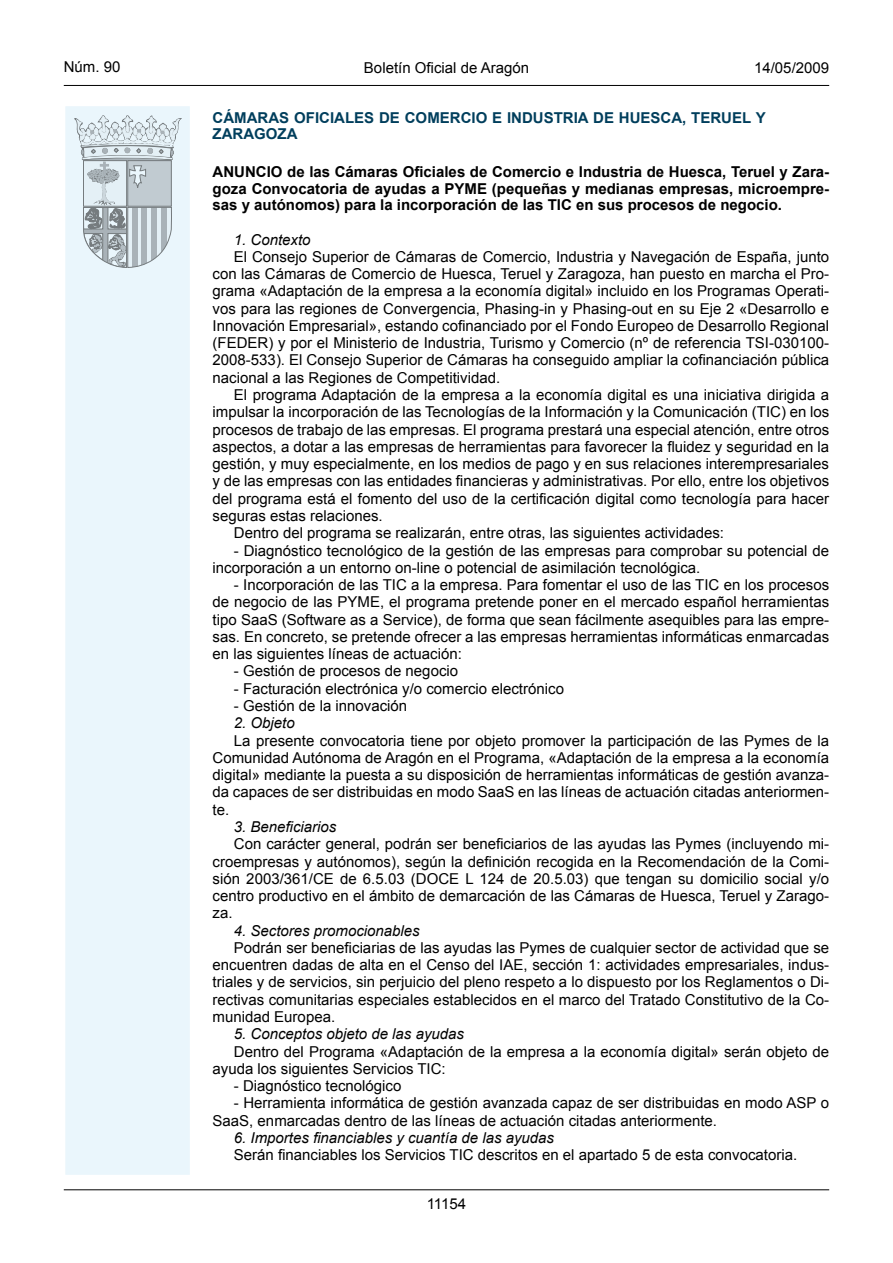
<style>
.page{position:relative;width:893px;height:1263px;background:#fff}
.page>*{position:absolute;margin:0;border:0;box-sizing:border-box;transform-origin:0 0}
.inicio_de_parrafo{font:15px/17.2px "Arial";color:#000;text-align:justify}
.Titulo_text{font:700 15px/16.5px "Arial";color:#000;text-align:justify}
.inicio_de_parrafo-2{font:italic 15px "Arial";color:#000}
.emisor_text{font:700 15px/16.5px "Arial";color:#003e5c}
.estilo_head-c{font:15px "Arial";color:#000}
.estilo_head-d{font:15px "Arial";color:#000}
.estilo_head-i{font:15px "Arial";color:#000}
.numero_pagina{font:15px "Arial";letter-spacing:-.035em;color:#000}
</style>
<div class="page">
<hr style="left:64px;top:85px;width:765px;height:1px;background:#000">
<div style="left:64px;top:105px;width:127px;height:1071px;background:#eaf6fc;border:2px solid #fff"></div>
<svg style="left:75px;top:115px;width:106px;height:153px"></svg>
<hr style="left:64px;top:1189px;width:765px;height:1px;background:#000">
<p class="estilo_head-i" style="left:64px;top:57px;width:58px">Núm. 90</p>
<p class="estilo_head-c" style="left:364px;top:57px;width:167px">Boletín Oficial de Aragón</p>
<p class="estilo_head-d" style="left:754px;top:57px;width:77px">14/05/2009</p>
<p class="emisor_text" style="left:213px;top:110px;width:555px">CÁMARAS OFICIALES DE COMERCIO E INDUSTRIA DE HUESCA, TERUEL Y<br>ZARAGOZA</p>
<p class="Titulo_text" style="left:213px;top:164px;width:618px">ANUNCIO de las Cámaras Oficiales de Comercio e Industria de Huesca, Teruel y Zara&shy;goza Convocatoria de ayudas a PYME (pequeñas y medianas empresas, microempre&shy;sas y autónomos) para la incorporación de las TIC en sus procesos de negocio.</p>
<p class="inicio_de_parrafo-2" style="left:234px;top:230px;width:78px">1. Contexto</p>
<p class="inicio_de_parrafo" style="left:213px;top:248px;width:618px;text-indent:21px">El Consejo Superior de Cámaras de Comercio, Industria y Navegación de España, junto con las Cámaras de Comercio de Huesca, Teruel y Zaragoza, han puesto en marcha el Pro&shy;grama «Adaptación de la empresa a la economía digital» incluido en los Programas Operati&shy;vos para las regiones de Convergencia, Phasing-in y Phasing-out en su Eje 2 «Desarrollo e Innovación Empresarial», estando cofinanciado por el Fondo Europeo de Desarrollo Regional (FEDER) y por el Ministerio de Industria, Turismo y Comercio (nº de referencia TSI-030100- 2008-533). El Consejo Superior de Cámaras ha conseguido ampliar la cofinanciación pública nacional a las Regiones de Competitividad.</p>
<p class="inicio_de_parrafo" style="left:213px;top:386px;width:618px;text-indent:21px">El programa Adaptación de la empresa a la economía digital es una iniciativa dirigida a impulsar la incorporación de las Tecnologías de la Información y la Comunicación (TIC) en los procesos de trabajo de las empresas. El programa prestará una especial atención, entre otros aspectos, a dotar a las empresas de herramientas para favorecer la fluidez y seguridad en la gestión, y muy especialmente, en los medios de pago y en sus relaciones interempresariales y de las empresas con las entidades financieras y administrativas. Por ello, entre los objetivos del programa está el fomento del uso de la certificación digital como tecnología para hacer seguras estas relaciones.</p>
<p class="inicio_de_parrafo" style="left:234px;top:524px;width:492px">Dentro del programa se realizarán, entre otras, las siguientes actividades:</p>
<p class="inicio_de_parrafo" style="left:213px;top:542px;width:618px;text-indent:21px">- Diagnóstico tecnológico de la gestión de las empresas para comprobar su potencial de incorporación a un entorno on-line o potencial de asimilación tecnológica.</p>
<p class="inicio_de_parrafo" style="left:213px;top:576px;width:618px;text-indent:21px">- Incorporación de las TIC a la empresa. Para fomentar el uso de las TIC en los procesos de negocio de las PYME, el programa pretende poner en el mercado español herramientas tipo SaaS (Software as a Service), de forma que sean fácilmente asequibles para las empre&shy;sas. En concreto, se pretende ofrecer a las empresas herramientas informáticas enmarcadas en las siguientes líneas de actuación:</p>
<p class="inicio_de_parrafo" style="left:234px;top:663px;width:226px">- Gestión de procesos de negocio</p>
<p class="inicio_de_parrafo" style="left:234px;top:680px;width:332px">- Facturación electrónica y/o comercio electrónico</p>
<p class="inicio_de_parrafo" style="left:234px;top:697px;width:175px">- Gestión de la innovación</p>
<p class="inicio_de_parrafo-2" style="left:234px;top:713px;width:62px">2. Objeto</p>
<p class="inicio_de_parrafo" style="left:213px;top:732px;width:618px;text-indent:21px">La presente convocatoria tiene por objeto promover la participación de las Pymes de la Comunidad Autónoma de Aragón en el Programa, «Adaptación de la empresa a la economía digital» mediante la puesta a su disposición de herramientas informáticas de gestión avanza&shy;da capaces de ser distribuidas en modo SaaS en las líneas de actuación citadas anteriormen&shy;te.</p>
<p class="inicio_de_parrafo-2" style="left:234px;top:817px;width:104px">3. Beneficiarios</p>
<p class="inicio_de_parrafo" style="left:213px;top:835px;width:618px;text-indent:21px">Con carácter general, podrán ser beneficiarios de las ayudas las Pymes (incluyendo mi&shy;croempresas y autónomos), según la definición recogida en la Recomendación de la Comi&shy;sión 2003/361/CE de 6.5.03 (DOCE L 124 de 20.5.03) que tengan su domicilio social y/o centro productivo en el ámbito de demarcación de las Cámaras de Huesca, Teruel y Zarago&shy;za.</p>
<p class="inicio_de_parrafo-2" style="left:234px;top:921px;width:187px">4. Sectores promocionables</p>
<p class="inicio_de_parrafo" style="left:213px;top:939px;width:618px;text-indent:21px">Podrán ser beneficiarias de las ayudas las Pymes de cualquier sector de actividad que se encuentren dadas de alta en el Censo del IAE, sección 1: actividades empresariales, indus&shy;triales y de servicios, sin perjuicio del pleno respeto a lo dispuesto por los Reglamentos o Di&shy;rectivas comunitarias especiales establecidos en el marco del Tratado Constitutivo de la Co&shy;munidad Europea.</p>
<p class="inicio_de_parrafo-2" style="left:234px;top:1024px;width:232px">5. Conceptos objeto de las ayudas</p>
<p class="inicio_de_parrafo" style="left:213px;top:1043px;width:618px;text-indent:21px">Dentro del Programa «Adaptación de la empresa a la economía digital» serán objeto de ayuda los siguientes Servicios TIC:</p>
<p class="inicio_de_parrafo" style="left:234px;top:1077px;width:169px">- Diagnóstico tecnológico</p>
<p class="inicio_de_parrafo" style="left:213px;top:1095px;width:618px;text-indent:21px">- Herramienta informática de gestión avanzada capaz de ser distribuidas en modo ASP o<br>SaaS, enmarcadas dentro de las líneas de actuación citadas anteriormente.</p>
<p class="inicio_de_parrafo-2" style="left:234px;top:1128px;width:322px">6. Importes financiables y cuantía de las ayudas</p>
<p class="inicio_de_parrafo" style="left:234px;top:1146px;width:565px">Serán financiables los Servicios TIC descritos en el apartado 5 de esta convocatoria.</p>
<p class="numero_pagina" style="left:427px;top:1194px;width:41px">11154</p>
</div>
